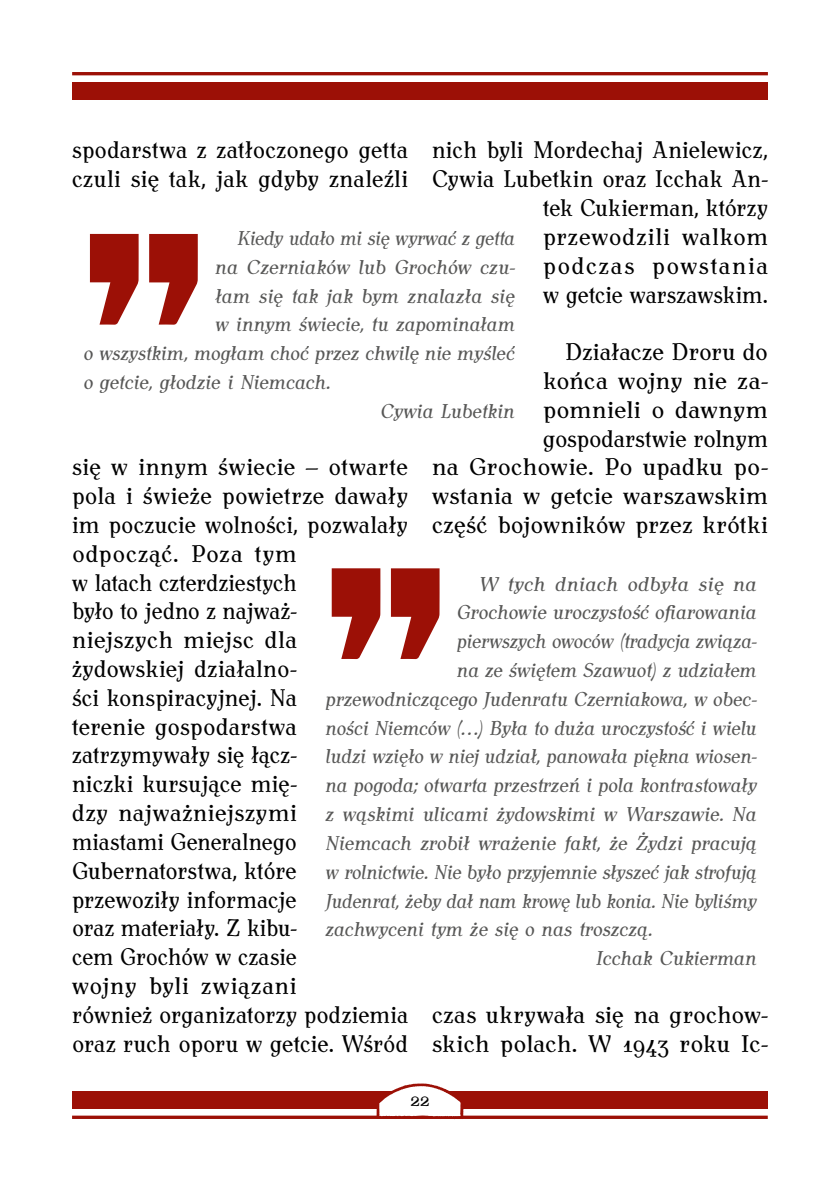
<style>
.page{position:relative;width:840px;height:1191px;background:#fff}
.page>*{position:absolute;margin:0;border:0;box-sizing:border-box;transform-origin:0 0}
.t1{font:24px/28.8px "Antykwa Torunska Cond";letter-spacing:.01em;color:#000}
.t2{font:24px/28.8px "Antykwa Torunska Cond";letter-spacing:.01em;color:#000;scale:1.04 1}
.t3{font:italic 20px "Antykwa Torunska Cond";letter-spacing:-.015em;color:#575756}
.t4{font:italic 20px "Antykwa Torunska Cond";letter-spacing:.005em;color:#575756;scale:1.04 1}
.t5{font:20px "Antykwa Torunska Cond";color:#000}
</style>
<div class="page">
<hr style="left:72px;top:72px;width:695px;height:3px;background:#9c1006">
<div style="left:72px;top:82px;width:695px;height:17px;background:#9c1006"></div>
<svg style="left:72px;top:1115px;width:695px;height:4px;background:#ac362e"></svg>
<div style="left:72px;top:1092px;width:695px;height:17px;background:#9c1006"></div>
<svg style="left:376px;top:1083px;width:87px;height:36px"></svg>
<svg style="left:90px;top:234px;width:49px;height:91px"></svg>
<svg style="left:149px;top:234px;width:49px;height:91px"></svg>
<svg style="left:331px;top:568px;width:49px;height:91px"></svg>
<svg style="left:391px;top:568px;width:48px;height:91px"></svg>
<p class="t1" style="left:72px;top:134px;width:337px">spodarstwa z zatłoczonego getta czuli się tak, jak gdyby znaleźli</p>
<p class="t1" style="left:432px;top:134px;width:337px;text-align:right">nich byli Mordechaj Anielewicz,<br>Cywia Lubetkin oraz Icchak An&shy;tek Cukierman, którzy przewodzili walkom<br>podczas powstania<br>w getcie warszawskim.</p>
<p class="t1" style="left:432px;top:336px;width:337px;text-align:right">Działacze Droru do<br>końca wojny nie za-<br>pomnieli o dawnym gospodarstwie rolnym<br>na Grochowie. Po upadku po&shy;wstania w getcie warszawskim część bojowników przez krótki</p>
<p class="t3" style="left:237px;top:223px;width:279px">Kiedy udało mi się wyrwać z getta</p>
<p class="t3" style="left:215px;top:252px;width:302px">na Czerniaków lub Grochów czu-</p>
<p class="t3" style="left:215px;top:281px;width:301px">łam się tak jak bym znalazła się</p>
<p class="t3" style="left:215px;top:309px;width:301px">w innym świecie, tu zapominałam</p>
<p class="t3" style="left:83px;top:338px;width:432px">o wszystkim, mogłam choć przez chwilę nie myśleć</p>
<p class="t3" style="left:83px;top:367px;width:248px">o getcie, głodzie i Niemcach.</p>
<p class="t3" style="left:380px;top:396px;width:136px">Cywia Lubetkin</p>
<p class="t1" style="left:72px;top:451px;width:337px">się w innym świecie – otwarte pola i świeże powietrze dawały im poczucie wolności, pozwalały odpocząć. Poza tym<br>w latach czterdziestych<br>było to jedno z najważ-<br>niejszych miejsc dla żydowskiej działalno-<br>ści konspiracyjnej. Na<br>terenie gospodarstwa zatrzymywały się łącz-<br>niczki kursujące mię-<br>dzy najważniejszymi<br>miastami Generalnego<br>Gubernatorstwa, które przewoziły informacje<br>oraz materiały. Z kibu-<br>cem Grochów w czasie<br>wojny byli związani<br>również organizatorzy podziemia oraz ruch oporu w getcie. Wśród</p>
<p class="t4" style="left:478px;top:569px;width:268px">W tych dniach odbyła się na</p>
<p class="t3" style="left:456px;top:597px;width:301px">Grochowie uroczystość ofiarowania</p>
<p class="t3" style="left:456px;top:626px;width:302px">pierwszych owoców (tradycja związa-</p>
<p class="t3" style="left:456px;top:655px;width:301px">na ze świętem Szawuot) z udziałem</p>
<p class="t3" style="left:325px;top:684px;width:433px">przewodniczącego Judenratu Czerniakowa, w obec-</p>
<p class="t3" style="left:325px;top:713px;width:432px">ności Niemców (…) Była to duża uroczystość i wielu</p>
<p class="t3" style="left:325px;top:741px;width:433px">ludzi wzięło w niej udział, panowała piękna wiosen-</p>
<p class="t3" style="left:325px;top:770px;width:432px">na pogoda; otwarta przestrzeń i pola kontrastowały</p>
<p class="t3" style="left:325px;top:799px;width:432px">z wąskimi ulicami żydowskimi w Warszawie. Na</p>
<p class="t3" style="left:325px;top:828px;width:432px">Niemcach zrobił wrażenie fakt, że Żydzi pracują</p>
<p class="t3" style="left:325px;top:857px;width:432px">w rolnictwie. Nie było przyjemnie słyszeć jak strofują</p>
<p class="t3" style="left:325px;top:885px;width:432px">Judenrat, żeby dał nam krowę lub konia. Nie byliśmy</p>
<p class="t3" style="left:325px;top:914px;width:329px">zachwyceni tym że się o nas troszczą.</p>
<p class="t3" style="left:595px;top:943px;width:162px">Icchak Cukierman</p>
<p class="t2" style="left:432px;top:998px;width:324px">czas ukrywała się na grochow&shy;skich polach. W 1943 roku Ic-</p>
<p class="t5" style="left:410px;top:1084px;width:21px">22</p>
</div>
